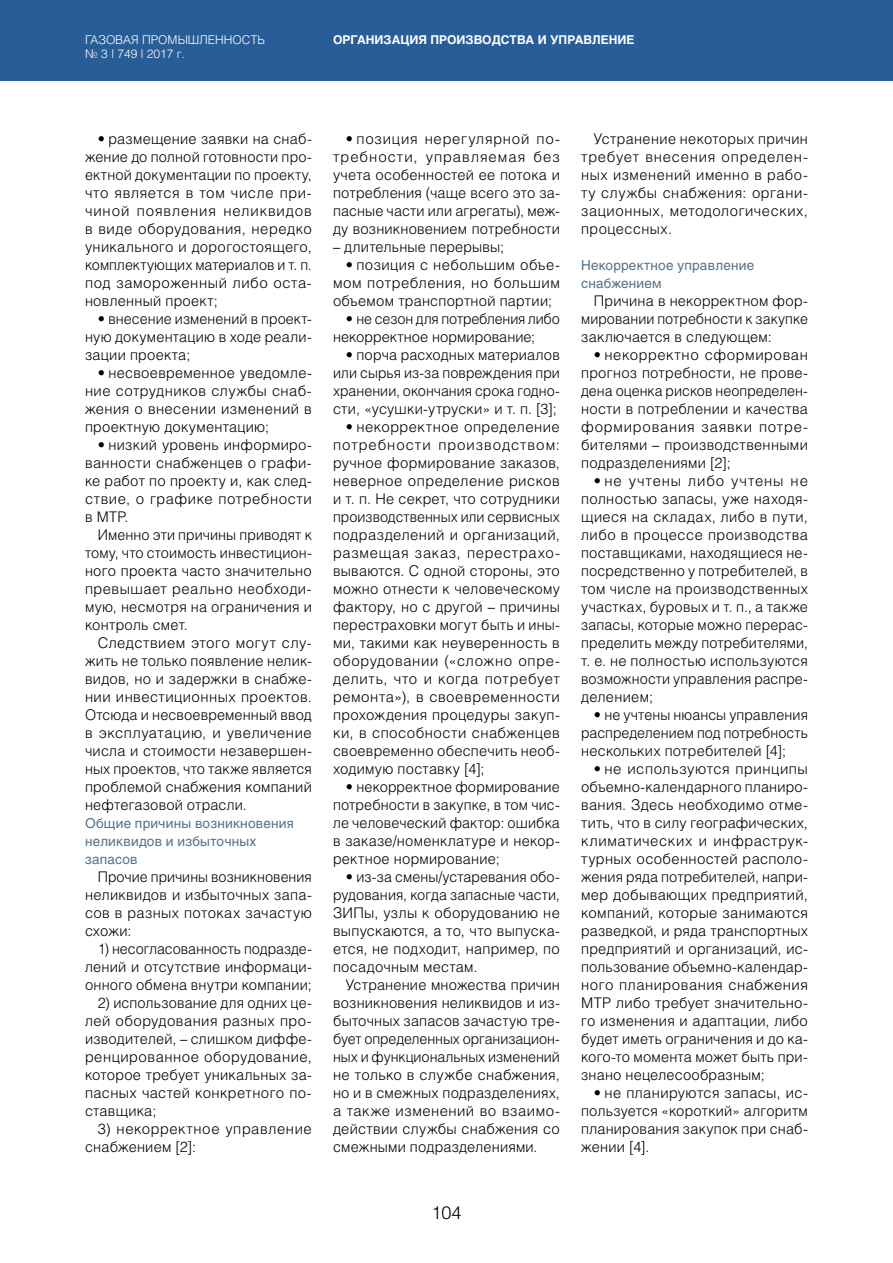
<style>
.page{position:relative;width:893px;height:1263px;background:#fff}
.page>*{position:absolute;margin:0;border:0;box-sizing:border-box;transform-origin:0 0}
.t1{font:300 18px "Helios";color:#000}
.t2{font:300 14.7px/18px "Helios";letter-spacing:.015em;color:#000;text-align:justify}
.t3{font:300 14.7px/18px "Helios";letter-spacing:.015em;color:#000;text-align:justify;scale:.96 1}
.t4{font:300 14.7px/18px "Helios";letter-spacing:.04em;color:#000}
.t5{font:13.5px/18px "Helios C";letter-spacing:.015em;color:#54728b}
.t6{font:300 12px/14.4px "Helios";color:#fff}
.t7{font:700 12px "Helios C";color:#fff}
</style>
<div class="page">
<div style="left:0;top:0;width:893px;height:81px;background:#295d97"></div>
<p class="t6" style="left:85px;top:32px;width:181px">ГАЗОВАЯ ПРОМЫШЛЕННОСТЬ № 3 | 749 | 2017 г.</p>
<p class="t7" style="left:333px;top:32px;width:303px">ОРГАНИЗАЦИЯ ПРОИЗВОДСТВА И УПРАВЛЕНИЕ</p>
<p class="t2" style="left:85px;top:130px;width:228px;text-indent:13px">• размещение заявки на снаб&shy;жение до полной готовности про&shy;ектной документации по проекту, что является в том числе при&shy;чиной появления неликвидов в виде оборудования, нередко уникального и дорогостоящего, комплектующих материалов и т. п. под замороженный либо оста&shy;новленный проект;</p>
<p class="t2" style="left:85px;top:310px;width:228px;text-indent:13px">• внесение изменений в проект&shy;ную документацию в ходе реали&shy;зации проекта;</p>
<p class="t2" style="left:85px;top:364px;width:228px;text-indent:13px">• несвоевременное уведомле&shy;ние сотрудников службы снаб&shy;жения о внесении изменений в проектную документацию;</p>
<p class="t2" style="left:85px;top:436px;width:228px;text-indent:13px">• низкий уровень информиро&shy;ванности снабженцев о графи&shy;ке работ по проекту и, как след&shy;ствие, о графике потребности в МТР.</p>
<p class="t2" style="left:85px;top:526px;width:228px;text-indent:13px">Именно эти причины приводят к тому, что стоимость инвестицион&shy;ного проекта часто значительно превышает реально необходи&shy;мую, несмотря на ограничения и контроль смет.</p>
<p class="t2" style="left:85px;top:634px;width:228px;text-indent:13px">Следствием этого могут слу&shy;жить не только появление нелик&shy;видов, но и задержки в снабже&shy;нии инвестиционных проектов.<br>Отсюда и несвоевременный ввод в эксплуатацию, и увеличение числа и стоимости незавершен&shy;ных проектов, что также является проблемой снабжения компаний нефтегазовой отрасли.</p>
<p class="t5" style="left:85px;top:814px;width:210px">Общие причины возникновения неликвидов и избыточных запасов</p>
<p class="t3" style="left:85px;top:868px;width:238px;text-indent:13px">Прочие причины возникновения неликвидов и избыточных запа&shy;сов в разных потоках зачастую схожи:</p>
<p class="t3" style="left:85px;top:940px;width:238px;text-indent:13px">1) несогласованность подразде&shy;лений и отсутствие информаци&shy;онного обмена внутри компании;</p>
<p class="t2" style="left:85px;top:994px;width:228px;text-indent:13px">2) использование для одних це&shy;лей оборудования разных про&shy;изводителей, – слишком диффе&shy;ренцированное оборудование, которое требует уникальных за&shy;пасных частей конкретного по&shy;ставщика;</p>
<p class="t4" style="left:85px;top:1120px;width:228px;text-indent:13px">3) некорректное управление снабжением [2]:</p>
<p class="t2" style="left:333px;top:130px;width:228px;text-indent:13px">• позиция нерегулярной по&shy;требности, управляемая без учета особенностей ее потока и потребления (чаще всего это за&shy;пасные части или агрегаты), меж&shy;ду возникновением потребности</p>
<p class="t2" style="left:333px;top:238px;width:173px">– длительные перерывы;</p>
<p class="t2" style="left:333px;top:256px;width:228px;text-indent:13px">• позиция с небольшим объе&shy;мом потребления, но большим объемом транспортной партии;</p>
<p class="t2" style="left:333px;top:310px;width:228px;text-indent:13px">• не сезон для потребления либо некорректное нормирование;</p>
<p class="t2" style="left:333px;top:346px;width:228px;text-indent:13px">• порча расходных материалов или сырья из-за повреждения при хранении, окончания срока годно&shy;сти, «усушки-утруски» и т. п. [3];</p>
<p class="t2" style="left:333px;top:418px;width:228px;text-indent:13px">• некорректное определение потребности производством: ручное формирование заказов, неверное определение рисков и т. п. Не секрет, что сотрудники производственных или сервисных подразделений и организаций, размещая заказ, перестрахо&shy;вываются. С одной стороны, это можно отнести к человеческому фактору, но с другой – причины перестраховки могут быть и ины&shy;ми, такими как неуверенность в оборудовании («сложно опре&shy;делить, что и когда потребует ремонта»), в своевременности прохождения процедуры закуп&shy;ки, в способности снабженцев своевременно обеспечить необ&shy;ходимую поставку [4];</p>
<p class="t2" style="left:333px;top:778px;width:228px;text-indent:13px">• некорректное формирование потребности в закупке, в том чис&shy;ле человеческий фактор: ошибка в заказе/номенклатуре и некор&shy;ректное нормирование;</p>
<p class="t2" style="left:333px;top:868px;width:228px;text-indent:13px">• из-за смены/устаревания обо&shy;рудования, когда запасные части, ЗИПы, узлы к оборудованию не выпускаются, а то, что выпуска&shy;ется, не подходит, например, по посадочным местам.</p>
<p class="t2" style="left:333px;top:976px;width:228px;text-indent:13px">Устранение множества причин возникновения неликвидов и из&shy;быточных запасов зачастую тре&shy;бует определенных организацион&shy;ных и функциональных изменений не только в службе снабжения, но и в смежных подразделениях, а также изменений во взаимо&shy;действии службы снабжения со смежными подразделениями.</p>
<p class="t1" style="left:431px;top:1201px;width:32px">104</p>
<p class="t2" style="left:581px;top:130px;width:228px;text-indent:13px">Устранение некоторых причин требует внесения определен&shy;ных изменений именно в рабо&shy;ту службы снабжения: органи&shy;зационных, методологических, процессных.</p>
<p class="t5" style="left:581px;top:256px;width:175px">Некорректное управление снабжением</p>
<p class="t2" style="left:581px;top:292px;width:228px;text-indent:13px">Причина в некорректном фор&shy;мировании потребности к закупке заключается в следующем:</p>
<p class="t2" style="left:581px;top:346px;width:228px;text-indent:13px">• некорректно сформирован прогноз потребности, не прове&shy;дена оценка рисков неопределен&shy;ности в потреблении и качества формирования заявки потре&shy;бителями – производственными подразделениями [2];</p>
<p class="t2" style="left:581px;top:472px;width:228px;text-indent:13px">• не учтены либо учтены не полностью запасы, уже находя&shy;щиеся на складах, либо в пути, либо в процессе производства поставщиками, находящиеся не&shy;посредственно у потребителей, в том числе на производственных участках, буровых и т. п., а также запасы, которые можно перерас&shy;пределить между потребителями, т. е. не полностью используются возможности управления распре&shy;делением;</p>
<p class="t2" style="left:581px;top:706px;width:228px;text-indent:13px">• не учтены нюансы управления распределением под потребность нескольких потребителей [4];</p>
<p class="t2" style="left:581px;top:760px;width:228px;text-indent:13px">• не используются принципы объемно-календарного планиро&shy;вания. Здесь необходимо отме&shy;тить, что в силу географических, климатических и инфраструк&shy;турных особенностей располо&shy;жения ряда потребителей, напри&shy;мер добывающих предприятий, компаний, которые занимаются разведкой, и ряда транспортных предприятий и организаций, ис&shy;пользование объемно-календар&shy;ного планирования снабжения МТР либо требует значительно&shy;го изменения и адаптации, либо будет иметь ограничения и до ка&shy;кого-то момента может быть при&shy;знано нецелесообразным;</p>
<p class="t2" style="left:581px;top:1084px;width:228px;text-indent:13px">• не планируются запасы, ис&shy;пользуется «короткий» алгоритм планирования закупок при снаб&shy;жении [4].</p>
</div>
